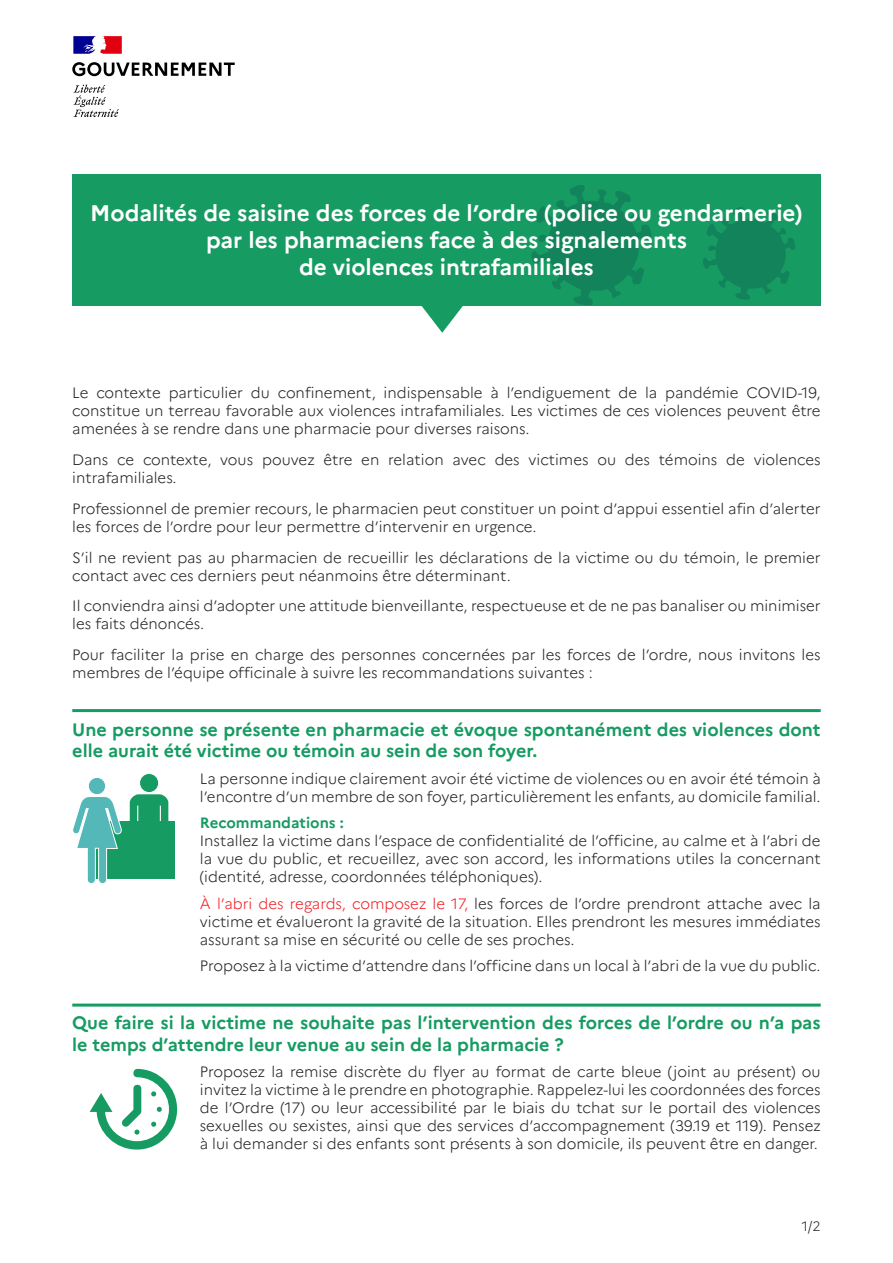
<style>
.page{position:relative;width:893px;height:1263px;background:#fff}
.page>*{position:absolute;margin:0;border:0;box-sizing:border-box;transform-origin:0 0}
.t1{font:700 22.5px/27px "Marianne";color:#fff;text-align:center}
.rubrique{font:700 18px/21.6px "Marianne";color:#169b62}
.t2{font:300 15px/18px "Marianne";color:#231f20}
.t3{font:700 15px "Marianne";color:#169b62}
.t4{font:300 13.5px "Marianne";color:#231f20}
.s1{color:#ee1d23}
</style>
<div class="page">
<svg style="left:72px;top:62px;width:163px;height:14px"></svg>
<svg style="left:73px;top:85px;width:46px;height:32px"></svg>
<svg style="left:73px;top:36px;width:49px;height:18px"></svg>
<div style="left:72px;top:174px;width:749px;height:132px;background:#169b62"></div>
<svg style="left:703px;top:207px;width:92px;height:93px"></svg>
<svg style="left:531px;top:185px;width:120px;height:120px"></svg>
<svg style="left:421px;top:306px;width:42px;height:27px"></svg>
<hr style="left:72px;top:709px;width:749px;height:3px;background:#169b62">
<hr style="left:72px;top:1003px;width:749px;height:3px;background:#169b62">
<div style="left:140px;top:774px;width:18px;height:18px;background:#169b62;border-radius:50%"></div>
<svg style="left:130px;top:794px;width:38px;height:27px"></svg>
<div style="left:88px;top:821px;width:87px;height:57px;background:#169b62"></div>
<svg style="left:72px;top:796px;width:51px;height:87px"></svg>
<div style="left:88px;top:777px;width:18px;height:18px;background:#54b8b8;border-radius:50%"></div>
<div style="left:88px;top:777px;width:18px;height:18px;border:1px solid #fff;border-radius:50%"></div>
<svg style="left:90px;top:1069px;width:87px;height:80px"></svg>
<p class="t1" style="left:90px;top:200px;width:714px">Modalités de saisine des forces de l’ordre (police ou gendarmerie)</p>
<p class="t1" style="left:206px;top:227px;width:482px">par les pharmaciens face à des signalements de violences intrafamiliales</p>
<p class="t2" style="left:72px;top:384px;width:750px;text-align:justify">Le contexte particulier du confinement, indispensable à l’endiguement de la pandémie COVID-19, constitue un terreau favorable aux violences intrafamiliales. Les victimes de ces violences peuvent être amenées à se rendre dans une pharmacie pour diverses raisons.</p>
<p class="t2" style="left:72px;top:451px;width:750px">Dans ce contexte, vous pouvez être en relation avec des victimes ou des témoins de violences intrafamiliales.</p>
<p class="t2" style="left:72px;top:499px;width:750px">Professionnel de premier recours, le pharmacien peut constituer un point d’appui essentiel afin d’alerter les forces de l’ordre pour leur permettre d’intervenir en urgence.</p>
<p class="t2" style="left:72px;top:548px;width:750px">S’il ne revient pas au pharmacien de recueillir les déclarations de la victime ou du témoin, le premier contact avec ces derniers peut néanmoins être déterminant.</p>
<p class="t2" style="left:72px;top:597px;width:750px">Il conviendra ainsi d’adopter une attitude bienveillante, respectueuse et de ne pas banaliser ou minimiser les faits dénoncés.</p>
<p class="t2" style="left:72px;top:646px;width:750px">Pour faciliter la prise en charge des personnes concernées par les forces de l’ordre, nous invitons les membres de l’équipe officinale à suivre les recommandations suivantes :</p>
<p class="rubrique" style="left:72px;top:718px;width:750px">Une personne se présente en pharmacie et évoque spontanément des violences dont elle aurait été victime ou témoin au sein de son foyer.</p>
<p class="t2" style="left:200px;top:769px;width:622px">La personne indique clairement avoir été victime de violences ou en avoir été témoin à l’encontre d’un membre de son foyer, particulièrement les enfants, au domicile familial.</p>
<p class="t3" style="left:200px;top:814px;width:146px">Recommandations :</p>
<p class="t2" style="left:200px;top:832px;width:622px;text-align:justify">Installez la victime dans l’espace de confidentialité de l’officine, au calme et à l’abri de la vue du public, et recueillez, avec son accord, les informations utiles la concernant (identité, adresse, coordonnées téléphoniques).</p>
<p class="t2" style="left:200px;top:894px;width:622px;text-align:justify"><span class="s1">À l’abri des regards, composez le 17,</span> les forces de l’ordre prendront attache avec la victime et évalueront la gravité de la situation. Elles prendront les mesures immédiates assurant sa mise en sécurité ou celle de ses proches.</p>
<p class="t2" style="left:200px;top:957px;width:622px">Proposez à la victime d’attendre dans l’officine dans un local à l’abri de la vue du public.</p>
<p class="rubrique" style="left:72px;top:1012px;width:750px">Que faire si la victime ne souhaite pas l’intervention des forces de l’ordre ou n’a pas le temps d’attendre leur venue au sein de la pharmacie ?</p>
<p class="t2" style="left:200px;top:1063px;width:622px;text-align:justify">Proposez la remise discrète du flyer au format de carte bleue (joint au présent) ou invitez la victime à le prendre en photographie. Rappelez-lui les coordonnées des forces de l’Ordre (17) ou leur accessibilité par le biais du tchat sur le portail des violences sexuelles ou sexistes, ainsi que des services d’accompagnement (39.19 et 119). Pensez à lui demander si des enfants sont présents à son domicile, ils peuvent être en danger.</p>
<p class="t4" style="left:802px;top:1218px;width:20px">1/2</p>
</div>
